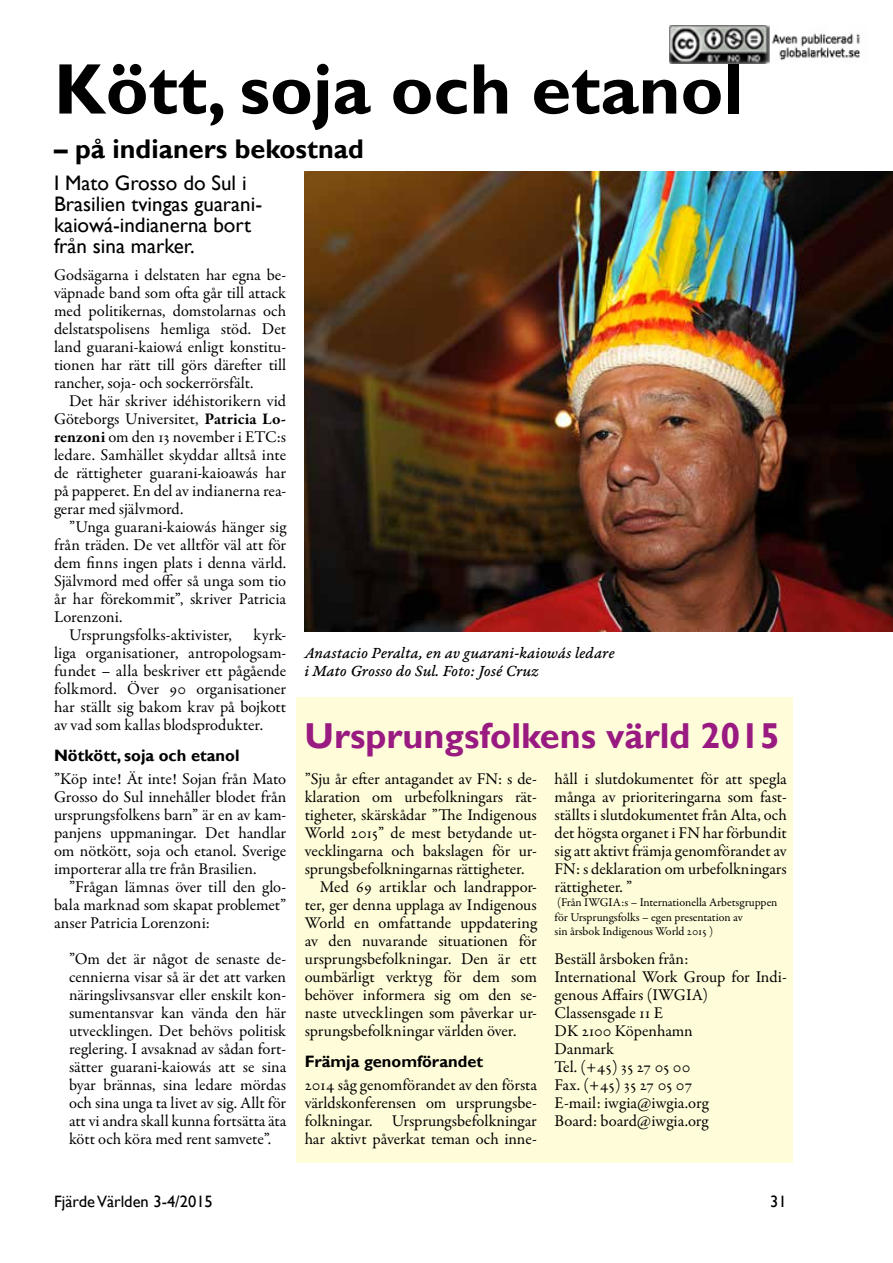
<style>
.page{position:relative;width:893px;height:1263px;background:#fff}
.page>*{position:absolute;margin:0;border:0;box-sizing:border-box;transform-origin:0 0}
.t1{font:700 72px "Gill Sans";color:#000}
.t2{font:700 36px "Gill Sans";color:#991a81}
.t3{font:700 27px "Gill Sans";color:#000}
.t4{font:21px/21px "Gill Sans";color:#000}
.t5{font:16.5px/18px "Garamond Premr Pro";letter-spacing:-.005em;color:#000;text-align:justify}
.t6{font:16.5px/18px "Garamond Premr Pro Med It Capt";color:#000}
.t7{font:700 16.5px "Gill Sans";color:#000}
.t8{font:16.5px "Gill Sans";color:#000}
.t9{font:12px/14.4px "Garamond Premr Pro";letter-spacing:-.005em;color:#000}
.s1{font-weight:700}
</style>
<div class="page">
<div style="left:296px;top:697px;width:496px;height:465px;background:#fffcd9"></div>
<img style="left:304px;top:172px;width:589px;height:459px">
<img style="left:670px;top:25px;width:190px;height:39px">
<h1 class="t1" style="left:54px;top:46px;width:690px">Kött, soja och etanol</h1>
<h3 class="t3" style="left:54px;top:132px;width:311px">– på indianers bekostnad</h3>
<p class="t4" style="left:54px;top:173px;width:210px">I Mato Grosso do Sul i<br>Brasilien tvingas guarani&shy;kaiowá-indianerna bort från sina marker.</p>
<p class="t5" style="left:54px;top:266px;width:234px">Godsägarna i delstaten har egna be&shy;väpnade band som ofta går till attack med politikernas, domstolarnas och delstatspolisens hemliga stöd. Det land guarani-kaiowá enligt konstitu&shy;tionen har rätt till görs därefter till rancher, soja- och sockerrörsfält.</p>
<p class="t5" style="left:54px;top:392px;width:234px;text-indent:15px">Det här skriver idéhistorikern vid Göteborgs Universitet, <span class="s1">Patricia Lo&shy;renzoni</span> om den 13 november i ETC:s ledare. Samhället skyddar alltså inte de rättigheter guarani-kaioawás har på papperet. En del av indianerna rea&shy;gerar med självmord.</p>
<p class="t5" style="left:69px;top:518px;width:219px">”Unga guarani-kaiowás hänger sig</p>
<p class="t5" style="left:54px;top:536px;width:234px">från träden. De vet alltför väl att för</p>
<p class="t5" style="left:54px;top:554px;width:234px">dem finns ingen plats i denna värld.</p>
<p class="t5" style="left:54px;top:572px;width:234px">Självmord med offer så unga som tio</p>
<p class="t5" style="left:54px;top:590px;width:234px">år har förekommit”, skriver Patricia</p>
<p class="t5" style="left:54px;top:608px;width:70px">Lorenzoni.</p>
<p class="t5" style="left:69px;top:626px;width:164px">Ursprungsfolks-aktivister,</p>
<p class="t5" style="left:54px;top:626px;width:234px;text-indent:199px">kyrk&shy;liga organisationer, antropologsam&shy;fundet – alla beskriver ett pågående folkmord. Över 90 organisationer har ställt sig bakom krav på bojkott av vad som kallas blodsprodukter.</p>
<p class="t7" style="left:54px;top:746px;width:187px">Nötkött, soja och etanol</p>
<p class="t5" style="left:54px;top:770px;width:234px">”Köp inte! Ät inte! Sojan från Mato Grosso do Sul innehåller blodet från ursprungsfolkens barn” är en av kam&shy;panjens uppmaningar. Det handlar om nötkött, soja och etanol. Sverige importerar alla tre från Brasilien.</p>
<p class="t5" style="left:54px;top:878px;width:234px;text-indent:15px">”Frågan lämnas över till den glo&shy;bala marknad som skapat problemet” anser Patricia Lorenzoni:</p>
<p class="t5" style="left:69px;top:950px;width:219px">”Om det är något de senaste de&shy;cennierna visar så är det att varken näringslivsansvar eller enskilt kon&shy;sumentansvar kan vända den här utvecklingen. Det behövs politisk reglering. I avsaknad av sådan fort&shy;sätter guarani-kaiowás att se sina byar brännas, sina ledare mördas och sina unga ta livet av sig. Allt för att vi andra skall kunna fortsätta äta kött och köra med rent samvete”.</p>
<p class="t6" style="left:304px;top:645px;width:312px">Anastacio Peralta, en av guarani-kaiowás ledare i Mato Grosso do Sul. Foto: José Cruz</p>
<h2 class="t2" style="left:304px;top:714px;width:477px">Ursprungsfolkens värld 2015</h2>
<p class="t5" style="left:305px;top:770px;width:234px">”Sju år efter antagandet av FN: s de-</p>
<p class="t5" style="left:305px;top:788px;width:234px">klaration om urbefolkningars rät-</p>
<p class="t5" style="left:305px;top:806px;width:234px">tigheter, skärskådar ”The Indigenous</p>
<p class="t5" style="left:305px;top:824px;width:234px">World 2015” de mest betydande ut-</p>
<p class="t5" style="left:305px;top:842px;width:234px">vecklingarna och bakslagen för ur-</p>
<p class="t5" style="left:305px;top:860px;width:221px">sprungsbefolkningarnas rättigheter.</p>
<p class="t5" style="left:320px;top:878px;width:219px">Med 69 artiklar och landrappor-</p>
<p class="t5" style="left:305px;top:896px;width:234px">ter, ger denna upplaga av Indigenous</p>
<p class="t5" style="left:305px;top:914px;width:234px">World en omfattande uppdatering</p>
<p class="t5" style="left:305px;top:932px;width:234px">av den nuvarande situationen för</p>
<p class="t5" style="left:305px;top:950px;width:234px">ursprungsbefolkningar. Den är ett</p>
<p class="t5" style="left:305px;top:968px;width:234px">oumbärligt verktyg för dem som</p>
<p class="t5" style="left:305px;top:986px;width:234px">behöver informera sig om den se-</p>
<p class="t5" style="left:305px;top:1004px;width:234px">naste utvecklingen som påverkar ur-</p>
<p class="t5" style="left:305px;top:1022px;width:213px">sprungsbefolkningar världen över.</p>
<p class="t7" style="left:305px;top:1052px;width:180px">Främja genomförandet</p>
<p class="t5" style="left:305px;top:1076px;width:234px">2014 såg genomförandet av den första världskonferensen om ursprungsbe&shy;folkningar. Ursprungsbefolkningar har aktivt påverkat teman och inne-</p>
<p class="t5" style="left:555px;top:770px;width:234px">håll i slutdokumentet för att spegla många av prioriteringarna som fast&shy;ställts i slutdokumentet från Alta, och det högsta organet i FN har förbundit sig att aktivt främja genomförandet av FN: s deklaration om urbefolkningars rättigheter. ”</p>
<p class="t9" style="left:555px;top:895px;width:224px">(Från IWGIA:s – Internationella Arbetsgruppen för Ursprungsfolks – egen presentation av<br>sin årsbok Indigenous World 2015 )</p>
<p class="t5" style="left:555px;top:950px;width:234px;text-align:left">Beställ årsboken från:<br>International Work Group for Indi&shy;genous Affairs (IWGIA)<br>Classensgade 11 E<br>DK 2100 Köpenhamn<br>Danmark<br>Tel. (+45) 35 27 05 00<br>Fax. (+45) 35 27 05 07<br>E-mail: iwgia@iwgia.org<br>Board: board@iwgia.org</p>
<p class="t8" style="left:54px;top:1192px;width:160px">Fjärde Världen 3-4/2015</p>
<p class="t8" style="left:770px;top:1192px;width:18px">31</p>
</div>
